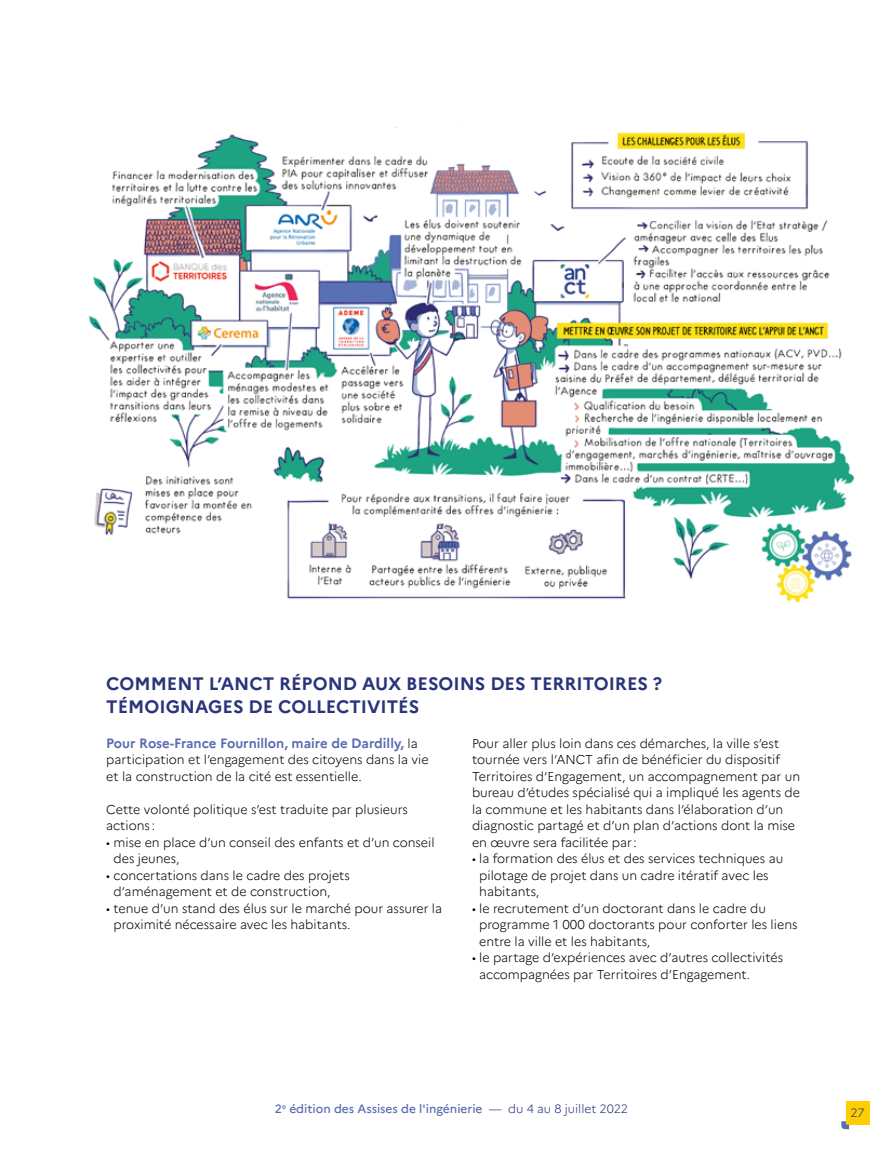
<style>
.page{position:relative;width:893px;height:1149px;background:#fff}
.page>*{position:absolute;margin:0;border:0;box-sizing:border-box;transform-origin:0 0}
.t1{font:700 18px/22.6px "Marianne";color:#2a347b}
.t2{font:700 13.5px "Marianne";color:#5b6db2}
.t3{font:300 12.75px/16.5px "Marianne";color:#000}
.t4{font:500 12px "Marianne";color:#5b6db2}
.t5{font:300 12px "Marianne";color:#2a347b}
.s1{font-weight:300;font-size:12.75px;color:#000}
.s2{font-weight:300;color:#2a347b}
</style>
<div class="page">
<div style="left:846px;top:1100px;width:23px;height:24px;background:#ffcd00"></div>
<svg style="left:841px;top:1121px;width:8px;height:7px"></svg>
<img style="left:88px;top:132px;width:767px;height:471px">
<svg style="left:88px;top:550px;width:177px;height:51px"></svg>
<h1 class="t1" style="left:106px;top:672px;width:557px">COMMENT L’ANCT RÉPOND AUX BESOINS DES TERRITOIRES ?<br>TÉMOIGNAGES DE COLLECTIVITÉS</h1>
<p class="t2" style="left:106px;top:734px;width:313px">Pour Rose-France Fournillon, maire de Dardilly, <span class="s1">la</span></p>
<p class="t3" style="left:106px;top:750px;width:324px">participation et l’engagement des citoyens dans la vie et la construction de la cité est essentielle.</p>
<p class="t3" style="left:106px;top:799px;width:303px">Cette volonté politique s’est traduite par plusieurs actions :</p>
<p class="t3" style="left:113px;top:832px;width:323px;text-indent:-7px">• mise en place d’un conseil des enfants et d’un conseil des jeunes,</p>
<p class="t3" style="left:113px;top:865px;width:238px;text-indent:-7px">• concertations dans le cadre des projets d’aménagement et de construction,</p>
<p class="t3" style="left:113px;top:898px;width:330px;text-indent:-7px">• tenue d’un stand des élus sur le marché pour assurer la proximité nécessaire avec les habitants.</p>
<p class="t3" style="left:472px;top:733px;width:330px">Pour aller plus loin dans ces démarches, la ville s’est tournée vers l’ANCT afin de bénéficier du dispositif Territoires d’Engagement, un accompagnement par un bureau d’études spécialisé qui a impliqué les agents de la commune et les habitants dans l’élaboration d’un diagnostic partagé et d’un plan d’actions dont la mise en œuvre sera facilitée par :</p>
<p class="t3" style="left:479px;top:849px;width:306px;text-indent:-7px">• la formation des élus et des services techniques au pilotage de projet dans un cadre itératif avec les habitants,</p>
<p class="t3" style="left:479px;top:898px;width:320px;text-indent:-7px">• le recrutement d’un doctorant dans le cadre du programme 1 000 doctorants pour conforter les liens entre la ville et les habitants,</p>
<p class="t3" style="left:479px;top:948px;width:306px;text-indent:-7px">• le partage d’expériences avec d’autres collectivités accompagnées par Territoires d’Engagement.</p>
<p class="t4" style="left:275px;top:1100px;width:355px">2<sup>e</sup> édition des Assises de l'ingénierie <span class="s2">— du 4 au 8 juillet 2022</span></p>
<p class="t5" style="left:850px;top:1103px;width:16px">27</p>
</div>
